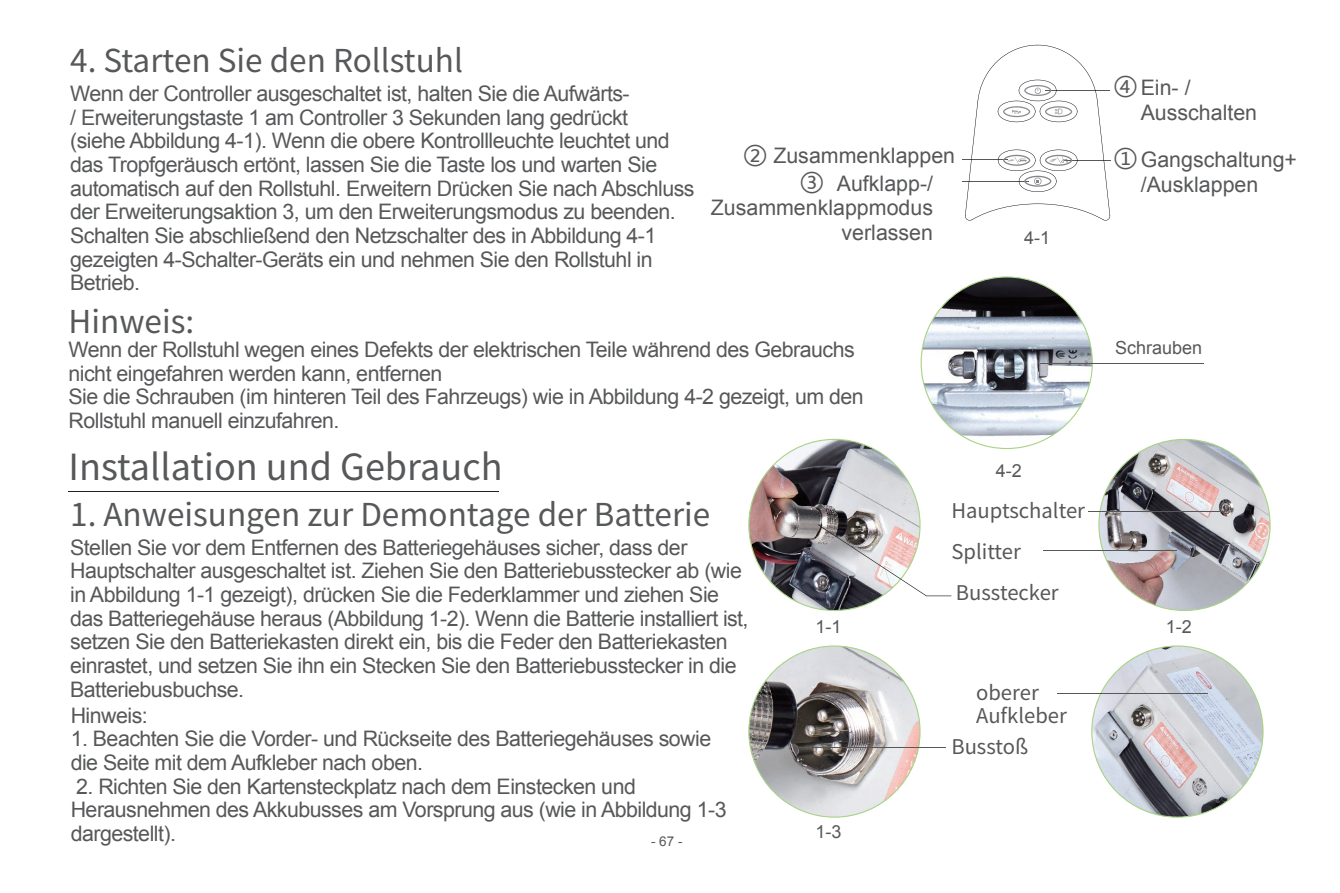
<style>
.page{position:relative;width:1340px;height:893px;background:#fff}
.page>*{position:absolute;margin:0;border:0;box-sizing:border-box;transform-origin:0 0}
.t1{font:36px "Source Han Sans CN";color:#57585a}
.t2{font:31.5px "Source Han Sans CN";color:#57585a}
.t3{font:23.62px "Microsoft Ya Hei";color:#57585a}
.t4{font:21.38px/23.6px "Arial";letter-spacing:-.025em;color:#57585a}
.t5{font:21.38px/24.8px "Arial";color:#57585a;text-align:right}
.t6{font:20.25px/22.5px "Source Han Sans CN";color:#57585a}
.t7{font:18px "Arial";color:#57585a}
.t8{font:13.5px "Arial";color:#57585a}
.s1{font-family:"Microsoft Ya Hei";font-size:23.62px}
</style>
<div class="page">
<hr style="left:962px;top:160px;width:45px;height:1px;background:#57585a">
<hr style="left:962px;top:181px;width:66px;height:1px;background:#57585a">
<svg style="left:965px;top:45px;width:145px;height:176px"></svg>
<svg style="left:748px;top:645px;width:172px;height:173px"></svg>
<img style="left:1098px;top:439px;width:172px;height:172px">
<hr style="left:1087px;top:511px;width:137px;height:1px;background:#57585a">
<hr style="left:795px;top:747px;width:150px;height:1px;background:#57585a">
<hr style="left:1043px;top:550px;width:133px;height:1px;background:#57585a">
<svg style="left:1091px;top:645px;width:172px;height:173px"></svg>
<hr style="left:1057px;top:693px;width:150px;height:1px;background:#57585a">
<svg style="left:748px;top:276px;width:344px;height:335px"></svg>
<hr style="left:1040px;top:363px;width:163px;height:1px;background:#57585a">
<hr style="left:69px;top:491px;width:430px;height:1px;background:#231f20">
<h2 class="t2" style="left:70px;top:42px;width:394px">4. Starten Sie den Rollstuhl</h2>
<p class="t4" style="left:70px;top:82px;width:626px">Wenn der Controller ausgeschaltet ist, halten Sie die Aufwärts-<br>/ Erweiterungstaste 1 am Controller 3 Sekunden lang gedrückt<br>(siehe Abbildung 4-1). Wenn die obere Kontrollleuchte leuchtet und das Tropfgeräusch ertönt, lassen Sie die Taste los und warten Sie automatisch auf den Rollstuhl. Erweitern Drücken Sie nach Abschluss der Erweiterungsaktion 3, um den Erweiterungsmodus zu beenden.<br>Schalten Sie abschließend den Netzschalter des in Abbildung 4-1 gezeigten 4-Schalter-Geräts ein und nehmen Sie den Rollstuhl in Betrieb.</p>
<h2 class="t2" style="left:69px;top:304px;width:127px">Hinweis:</h2>
<p class="t4" style="left:1113px;top:76px;width:78px"><span class="s1">④</span>Ein- /</p>
<p class="t5" style="left:1140px;top:100px;width:118px">Ausschalten</p>
<p class="t5" style="left:743px;top:143px;width:213px"><span class="s1">②</span> Zusammenklappen</p>
<p class="t5" style="left:1113px;top:147px;width:185px"><span class="s1">①</span> Gangschaltung+</p>
<p class="t3" style="left:800px;top:165px;width:25px">③</p>
<p class="t5" style="left:710px;top:171px;width:224px">Aufklapp-/<br>Zusammenklappmodus verlassen</p>
<p class="t5" style="left:1140px;top:172px;width:119px">/Ausklappen</p>
<p class="t7" style="left:1024px;top:226px;width:28px">4-1</p>
<p class="t4" style="left:69px;top:338px;width:796px">Wenn der Rollstuhl wegen eines Defekts der elektrischen Teile während des Gebrauchs nicht eingefahren werden kann, entfernen<br>Sie die Schrauben (im hinteren Teil des Fahrzeugs) wie in Abbildung 4-2 gezeigt, um den Rollstuhl manuell einzufahren.</p>
<h1 class="t1" style="left:69px;top:446px;width:435px">Installation und Gebrauch</h1>
<h2 class="t2" style="left:70px;top:496px;width:641px">1. Anweisungen zur Demontage der Batterie</h2>
<p class="t4" style="left:70px;top:536px;width:680px">Stellen Sie vor dem Entfernen des Batteriegehäuses sicher, dass der Hauptschalter ausgeschaltet ist. Ziehen Sie den Batteriebusstecker ab (wie in Abbildung 1-1 gezeigt), drücken Sie die Federklammer und ziehen Sie das Batteriegehäuse heraus (Abbildung 1-2). Wenn die Batterie installiert ist, setzen Sie den Batteriekasten direkt ein, bis die Feder den Batteriekasten einrastet, und setzen Sie ihn ein Stecken Sie den Batteriebusstecker in die Batteriebusbuchse.</p>
<p class="t4" style="left:71px;top:704px;width:79px">Hinweis:</p>
<p class="t4" style="left:71px;top:727px;width:642px">1. Beachten Sie die Vorder- und Rückseite des Batteriegehäuses sowie die Seite mit dem Aufkleber nach oben.</p>
<p class="t4" style="left:71px;top:774px;width:657px">2. Richten Sie den Kartensteckplatz nach dem Einstecken und<br>Herausnehmen des Akkubusses am Vorsprung aus (wie in Abbildung 1-3 dargestellt).</p>
<p class="t8" style="left:651px;top:833px;width:33px">- 67 -</p>
<p class="t7" style="left:815px;top:615px;width:28px">1-1</p>
<p class="t7" style="left:815px;top:820px;width:28px">1-3</p>
<p class="t7" style="left:1115px;top:336px;width:89px">Schrauben</p>
<p class="t7" style="left:995px;top:459px;width:28px">4-2</p>
<p class="t6" style="left:951px;top:500px;width:135px">Hauptschalter</p>
<p class="t6" style="left:951px;top:541px;width:71px">Splitter</p>
<p class="t6" style="left:955px;top:582px;width:104px">Busstecker</p>
<p class="t6" style="left:976px;top:682px;width:92px">oberer<br>Aufkleber</p>
<p class="t6" style="left:951px;top:736px;width:78px">Busstoß</p>
<p class="t7" style="left:1165px;top:615px;width:28px">1-2</p>
</div>
